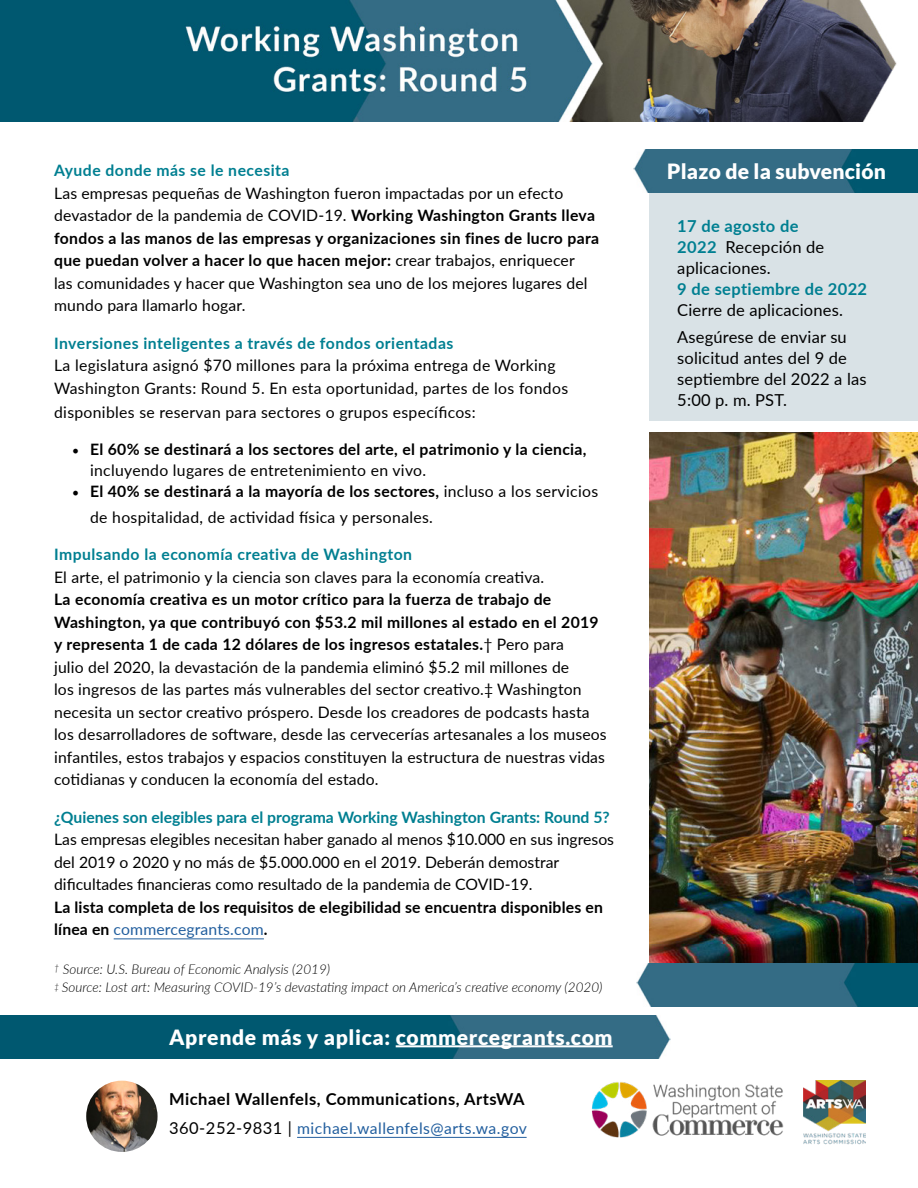
<style>
.page{position:relative;width:918px;height:1188px;background:#fff}
.page>*{position:absolute;margin:0;border:0;box-sizing:border-box;transform-origin:0 0}
.t1{font:900 21px "Lato";letter-spacing:.03em;color:#fff}
.t2{font:900 21px "Lato";letter-spacing:.01em;color:#fff}
.t3{font:16.5px/21px "Lato";letter-spacing:.01em;color:#000}
.t4{font:700 16.5px "Lato";letter-spacing:.03em;color:#000}
.t5{font:700 16.5px "Lato";letter-spacing:.02em;color:#007f91}
.t6{font:15.75px/22.5px "Lato";letter-spacing:.01em;color:#000}
.t7{font:700 15.75px/21px "Lato";letter-spacing:.01em;color:#000}
.t8{font:700 15.75px "Lato";letter-spacing:.025em;color:#007f91}
.t9{font:700 15.75px "Lato";color:#007f91}
.t10{font:15.75px "Lato";letter-spacing:.03em;color:#215e9e}
.t11{font:italic 300 13.5px/18px "Lato";color:#000}
.s1{font-weight:700}
.s2{font-family:"Minion Pro";font-weight:400;font-size:18px}
.s3{font-weight:400}
.s4{font-family:"Minion Pro";font-size:18px}
.s5{font-weight:400;color:#215e9e}
.s6{font-size:9px}
.s7{font-size:16.5px;color:#000}
.s8{font-weight:700;color:#007f91}
</style>
<div class="page">
<img style="left:650px;top:433px;width:268px;height:530px">
<img style="left:0;top:1015px;width:671px;height:43px">
<hr style="left:114px;top:939px;width:150px;height:1px;background:#215e9e">
<hr style="left:396px;top:1045px;width:217px;height:2px;background:#fff">
<div style="left:649px;top:191px;width:269px;height:229px;background:#d9e2e6"></div>
<img style="left:634px;top:149px;width:284px;height:43px">
<img style="left:637px;top:963px;width:281px;height:43px">
<hr style="left:297px;top:1137px;width:230px;height:1px;background:#215e9e">
<img style="left:86px;top:1081px;width:72px;height:71px;border-radius:36px">
<img style="left:591px;top:1082px;width:193px;height:56px">
<img style="left:803px;top:1081px;width:62px;height:64px">
<img style="left:1px;top:0;width:896px;height:122px">
<p class="t8" style="left:54px;top:159px;width:237px">Ayude donde más se le necesita</p>
<p class="t6" style="left:54px;top:181px;width:546px">Las empresas pequeñas de Washington fueron impactadas por un efecto devastador de la pandemia de COVID-19. <span class="s1">Working Washington Grants lleva fondos a las manos de las empresas y organizaciones sin fines de lucro para que puedan volver a hacer lo que hacen mejor:</span> crear trabajos, enriquecer<br>las comunidades y hacer que Washington sea uno de los mejores lugares del mundo para llamarlo hogar.</p>
<p class="t8" style="left:54px;top:331px;width:401px">Inversiones inteligentes a través de fondos orientadas</p>
<p class="t6" style="left:54px;top:354px;width:516px">La legislatura asignó $70 millones para la próxima entrega de Working<br>Washington Grants: Round 5. En esta oportunidad, partes de los fondos</p>
<p class="t6" style="left:54px;top:400px;width:423px">disponibles se reservan para sectores o grupos específicos:</p>
<p class="t7" style="left:90px;top:438px;width:498px;text-indent:-18px"><span class="s2">•</span> El 60% se destinará a los sectores del arte, el patrimonio y la ciencia, <span class="s3">incluyendo lugares de entretenimiento en vivo.</span></p>
<p class="t6" style="left:90px;top:478px;width:510px;line-height:25.5px;text-indent:-18px"><span class="s4">•</span> <span class="s1">El 40% se destinará a la mayoría de los sectores,</span> incluso a los servicios de hospitalidad, de actividad física y personales.</p>
<p class="t8" style="left:54px;top:543px;width:360px">Impulsando la economía creativa de Washington</p>
<p class="t6" style="left:54px;top:565px;width:492px">El arte, el patrimonio y la ciencia son claves para la economía creativa.</p>
<p class="t6" style="left:54px;top:588px;width:554px"><span class="s1">La economía creativa es un motor crítico para la fuerza de trabajo de Washington, ya que contribuyó con $53.2 mil millones al estado en el 2019 y representa 1 de cada 12 dólares de los ingresos estatales.</span>† Pero para<br>julio del 2020, la devastación de la pandemia eliminó $5.2 mil millones de<br>los ingresos de las partes más vulnerables del sector creativo.‡ Washington necesita un sector creativo próspero. Desde los creadores de podcasts hasta los desarrolladores de software, desde las cervecerías artesanales a los museos infantiles, estos trabajos y espacios constituyen la estructura de nuestras vidas cotidianas y conducen la economía del estado.</p>
<p class="t9" style="left:54px;top:805px;width:557px">¿Quienes son elegibles para el programa Working Washington Grants: Round 5?</p>
<p class="t6" style="left:54px;top:828px;width:561px">Las empresas elegibles necesitan haber ganado al menos $10.000 en sus ingresos del 2019 o 2020 y no más de $5.000.000 en el 2019. Deberán demostrar dificultades financieras como resultado de la pandemia de COVID-19.</p>
<p class="t7" style="left:54px;top:895px;width:550px;line-height:22.5px">La lista completa de los requisitos de elegibilidad se encuentra disponibles en línea en <span class="s5">commercegrants.com</span>.</p>
<p class="t11" style="left:54px;top:959px;width:550px"><sup>†</sup> Source: U.S. Bureau of Economic Analysis (2019)<br><span class="s6">‡</span> Source: Lost art: Measuring COVID-19’s devastating impact on America’s creative economy (2020)</p>
<h1 class="t1" style="left:169px;top:1025px;width:445px">Aprende más y aplica: commercegrants.com</h1>
<p class="t4" style="left:169px;top:1087px;width:357px">Michael Wallenfels, Communications, ArtsWA</p>
<p class="t10" style="left:169px;top:1117px;width:359px"><span class="s7">360-252-9831 |</span> michael.wallenfels@arts.wa.gov</p>
<h1 class="t2" style="left:667px;top:159px;width:220px">Plazo de la subvención</h1>
<p class="t3" style="left:677px;top:215px;width:148px"><span class="s8">17 de agosto de<br>2022</span> Recepción de aplicaciones.</p>
<p class="t5" style="left:677px;top:277px;width:191px">9 de septiembre de 2022</p>
<p class="t3" style="left:677px;top:296px;width:171px;line-height:27px">Cierre de aplicaciones.<br>Asegúrese de enviar su</p>
<p class="t3" style="left:677px;top:347px;width:191px">solicitud antes del 9 de septiembre del 2022 a las<br>5:00 p. m. PST.</p>
</div>
